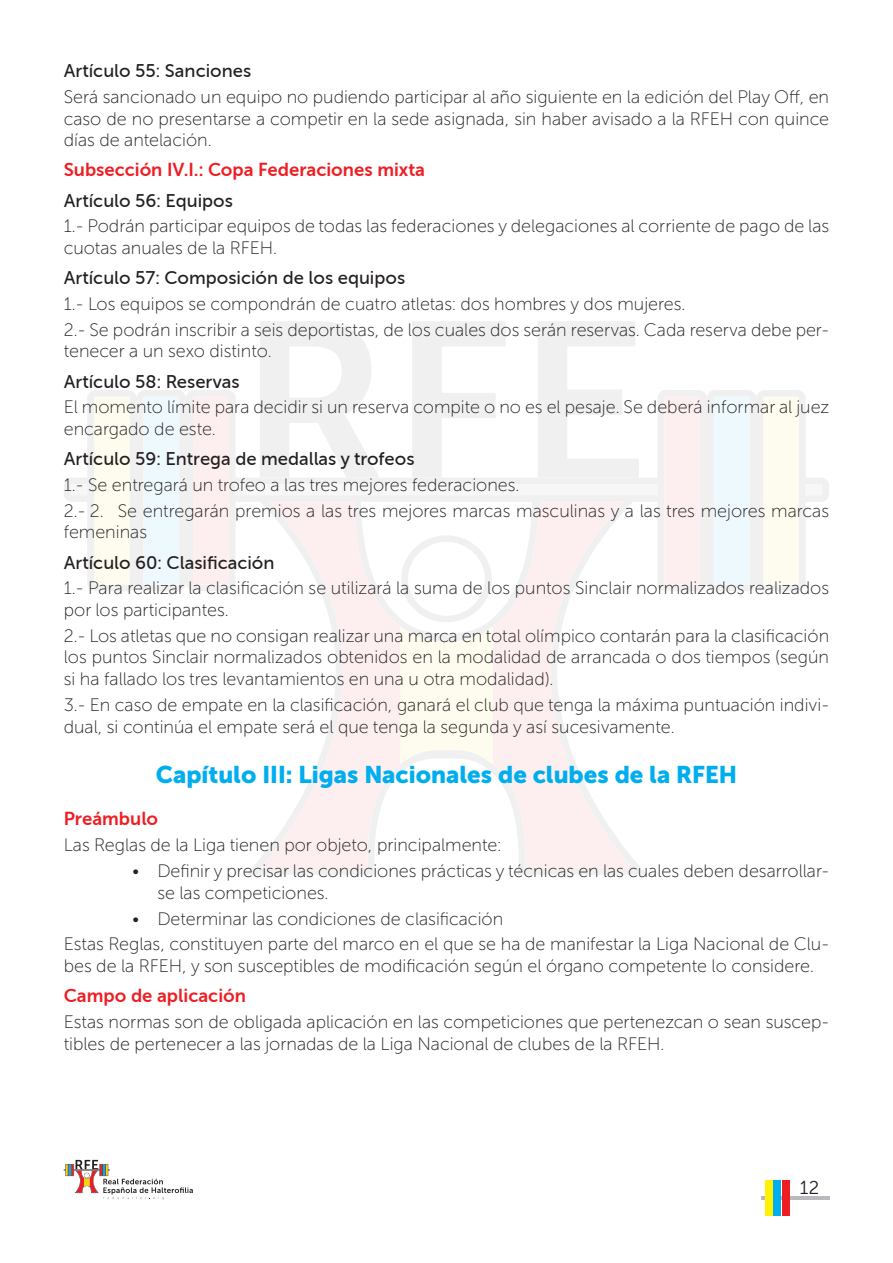
<style>
.page{position:relative;width:893px;height:1263px;background:#fff}
.page>*{position:absolute;margin:0;border:0;box-sizing:border-box;transform-origin:0 0}
.Titulo{font:24px "Museo Sans Cyrl 900";color:#00aeef}
.Texto{font:18px/21.6px "Museo Sans Cyrl 100";color:#231f20}
.Ladillo_1{font:18px "Museo Sans Cyrl 500";color:#231f20}
.Ladillo{font:18px "Museo Sans Cyrl 700";color:#ee1d23}
.Ladillo_no_TDC{font:18px "Museo Sans Cyrl 700";color:#ee1d23}
.t1{font:18px "Museo Sans Cyrl 300";color:#231f20}
</style>
<div class="page">
<hr style="left:761px;top:1196px;width:68px;height:3px;background:#b8babd">
<div style="left:782px;top:1180px;width:8px;height:35px;background:#ee1d23"></div>
<div style="left:774px;top:1180px;width:7px;height:35px;background:#00aeef"></div>
<div style="left:765px;top:1180px;width:8px;height:35px;background:#fff101"></div>
<svg style="left:64px;top:1160px;width:129px;height:40px"></svg>
<svg style="left:538px;top:321px;width:97px;height:69px"></svg>
<svg style="left:412px;top:321px;width:94px;height:69px"></svg>
<svg style="left:260px;top:321px;width:111px;height:69px"></svg>
<svg style="left:64px;top:390px;width:765px;height:485px"></svg>
<svg style="left:401px;top:535px;width:92px;height:229px"></svg>
<p class="Ladillo_1" style="left:64px;top:61px;width:189px">Artículo 55: Sanciones</p>
<p class="Texto" style="left:64px;top:86px;width:767px;text-align:justify">Será sancionado un equipo no pudiendo participar al año siguiente en la edición del Play Off, en caso de no presentarse a competir en la sede asignada, sin haber avisado a la RFEH con quince días de antelación.</p>
<p class="Ladillo" style="left:64px;top:160px;width:363px">Subsección IV.I.: Copa Federaciones mixta</p>
<p class="Ladillo_1" style="left:64px;top:190px;width:171px">Artículo 56: Equipos</p>
<p class="Texto" style="left:64px;top:216px;width:767px">1.- Podrán participar equipos de todas las federaciones y delegaciones al corriente de pago de las cuotas anuales de la RFEH.</p>
<p class="Ladillo_1" style="left:64px;top:268px;width:343px">Artículo 57: Composición de los equipos</p>
<p class="Texto" style="left:64px;top:293px;width:623px">1.- Los equipos se compondrán de cuatro atletas: dos hombres y dos mujeres.</p>
<p class="Texto" style="left:64px;top:319px;width:767px">2.- Se podrán inscribir a seis deportistas, de los cuales dos serán reservas. Cada reserva debe per&shy;tenecer a un sexo distinto.</p>
<p class="Ladillo_1" style="left:64px;top:371px;width:178px">Artículo 58: Reservas</p>
<p class="Texto" style="left:64px;top:397px;width:767px">El momento límite para decidir si un reserva compite o no es el pesaje. Se deberá informar al juez encargado de este.</p>
<p class="Ladillo_1" style="left:64px;top:449px;width:352px">Artículo 59: Entrega de medallas y trofeos</p>
<p class="Texto" style="left:64px;top:474px;width:457px">1.- Se entregará un trofeo a las tres mejores federaciones.</p>
<p class="Texto" style="left:64px;top:500px;width:767px">2.- 2. Se entregarán premios a las tres mejores marcas masculinas y a las tres mejores marcas femeninas</p>
<p class="Ladillo_1" style="left:64px;top:552px;width:212px">Artículo 60: Clasificación</p>
<p class="Texto" style="left:64px;top:578px;width:767px">1.- Para realizar la clasificación se utilizará la suma de los puntos Sinclair normalizados realizados por los participantes.</p>
<p class="Texto" style="left:64px;top:625px;width:767px;text-align:justify">2.- Los atletas que no consigan realizar una marca en total olímpico contarán para la clasificación los puntos Sinclair normalizados obtenidos en la modalidad de arrancada o dos tiempos (según si ha fallado los tres levantamientos en una u otra modalidad).</p>
<p class="Texto" style="left:64px;top:694px;width:767px">3.- En caso de empate en la clasificación, ganará el club que tenga la máxima puntuación indivi&shy;dual, si continúa el empate será el que tenga la segunda y así sucesivamente.</p>
<p class="Titulo" style="left:156px;top:760px;width:582px">Capítulo III: Ligas Nacionales de clubes de la RFEH</p>
<p class="Ladillo_no_TDC" style="left:64px;top:809px;width:96px">Preámbulo</p>
<p class="Texto" style="left:64px;top:834px;width:439px">Las Reglas de la Liga tienen por objeto, principalmente:</p>
<p class="Texto" style="left:157px;top:860px;width:673px;text-indent:-26px">• Definir y precisar las condiciones prácticas y técnicas en las cuales deben desarrollar&shy;se las competiciones.</p>
<p class="Texto" style="left:132px;top:908px;width:373px">• Determinar las condiciones de clasificación</p>
<p class="Texto" style="left:64px;top:934px;width:767px">Estas Reglas, constituyen parte del marco en el que se ha de manifestar la Liga Nacional de Clu&shy;bes de la RFEH, y son susceptibles de modificación según el órgano competente lo considere.</p>
<p class="Ladillo" style="left:64px;top:985px;width:184px">Campo de aplicación</p>
<p class="Texto" style="left:64px;top:1011px;width:767px">Estas normas son de obligada aplicación en las competiciones que pertenezcan o sean suscep&shy;tibles de pertenecer a las jornadas de la Liga Nacional de clubes de la RFEH.</p>
<p class="t1" style="left:800px;top:1177px;width:21px">12</p>
</div>
